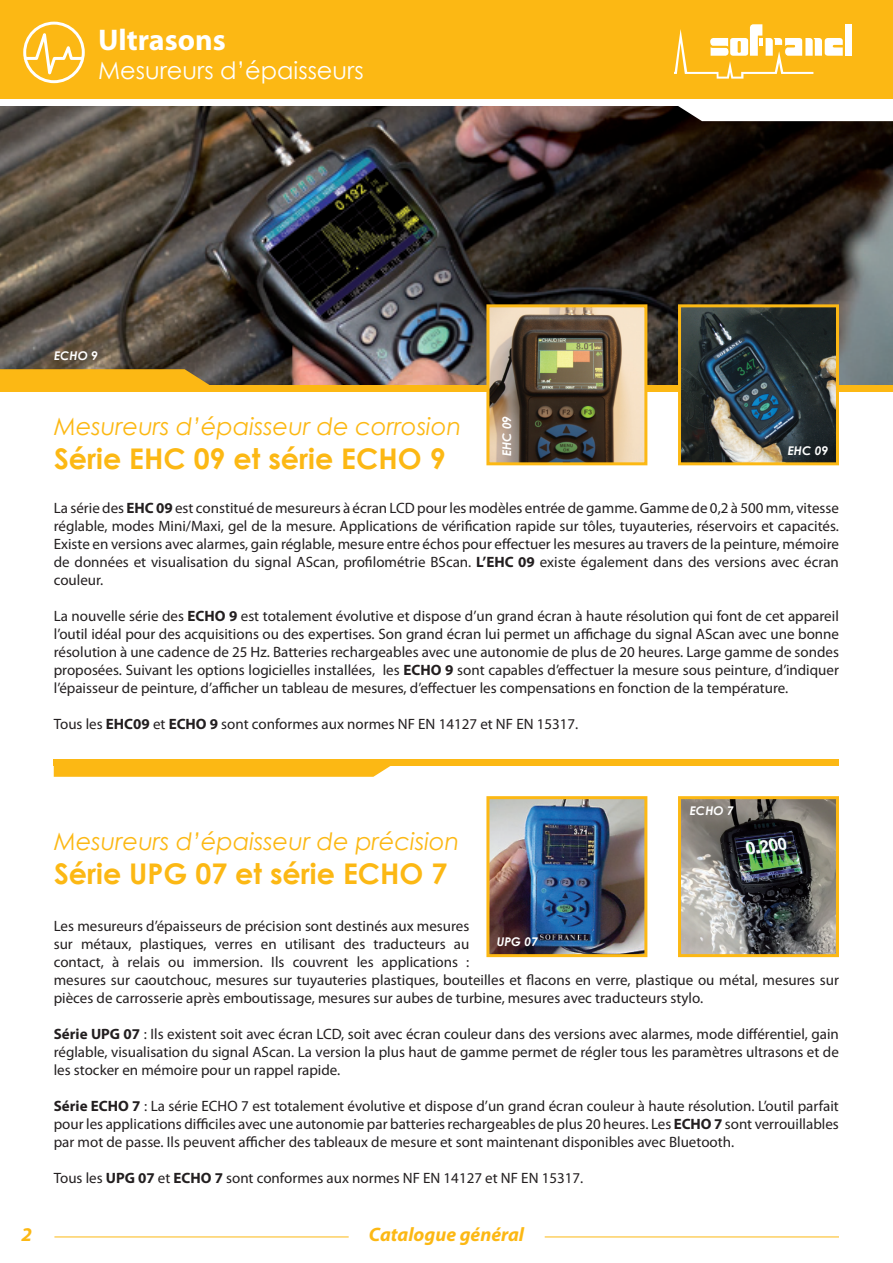
<style>
.page{position:relative;width:893px;height:1263px;background:#fff}
.page>*{position:absolute;margin:0;border:0;box-sizing:border-box;transform-origin:0 0}
.t1{font:700 30px "Myriad Pro";color:#fff}
.t2{font:700 28.5px "Century Gothic";color:#fcb814}
.t3{font:italic 24px "Century Gothic";color:#fcb814}
.t4{font:24px "Century Gothic";color:#fff}
.t5{font:italic 700 19.5px "Myriad Pro";color:#fcb814}
.t6{font:15px/18px "Myriad Pro";color:#231f20;text-align:justify}
.t7{font:italic 700 12px "Century Gothic";color:#fff}
.s1{font-weight:700}
</style>
<div class="page">
<img style="left:0;top:106px;width:893px;height:279px">
<div style="left:0;top:385px;width:893px;height:6px;background:#fcb814"></div>
<img style="left:490px;top:308px;width:153px;height:153px">
<div style="left:486px;top:304px;width:161px;height:161px;border:3px solid #fcb814"></div>
<img style="left:682px;top:308px;width:153px;height:153px">
<div style="left:678px;top:304px;width:161px;height:161px;border:3px solid #fcb814"></div>
<div style="left:0;top:0;width:893px;height:101px;background:#fcb814"></div>
<div style="left:845px;top:24px;width:7px;height:32px;background:#fff"></div>
<svg style="left:674px;top:24px;width:169px;height:55px"></svg>
<svg style="left:23px;top:21px;width:62px;height:63px"></svg>
<div style="left:0;top:99px;width:893px;height:6px;background:#fff"></div>
<svg style="left:674px;top:106px;width:219px;height:15px"></svg>
<svg style="left:0;top:369px;width:213px;height:16px;background:#eeaf19"></svg>
<div style="left:54px;top:759px;width:785px;height:7px;background:#fcb814"></div>
<img style="left:490px;top:800px;width:153px;height:153px">
<div style="left:486px;top:796px;width:161px;height:161px;border:3px solid #fcb814"></div>
<img style="left:682px;top:800px;width:153px;height:153px">
<div style="left:678px;top:796px;width:161px;height:161px;border:3px solid #fcb814"></div>
<svg style="left:54px;top:766px;width:337px;height:11px;background:#fcbb1e"></svg>
<hr style="left:54px;top:1236px;width:295px;height:1px;background:#fcb814">
<hr style="left:545px;top:1236px;width:294px;height:1px;background:#fcb814">
<h1 class="t1" style="left:98px;top:20px;width:129px">Ultrasons</h1>
<h3 class="t4" style="left:98px;top:53px;width:267px">Mesureurs d’épaisseurs</h3>
<p class="t7" style="left:54px;top:347px;width:45px">ECHO 9</p>
<h3 class="t3" style="left:54px;top:410px;width:409px">Mesureurs d’épaisseur de corrosion</h3>
<h2 class="t2" style="left:54px;top:437px;width:393px">Série EHC 09 et série ECHO 9</h2>
<p class="t7" style="left:498px;top:456px;width:42px;rotate:-90deg">EHC 09</p>
<p class="t7" style="left:788px;top:441px;width:42px">EHC 09</p>
<p class="t6" style="left:54px;top:499px;width:787px">La série des <span class="s1">EHC 09</span> est constitué de mesureurs à écran LCD pour les modèles entrée de gamme. Gamme de 0,2 à 500 mm, vitesse réglable, modes Mini/Maxi, gel de la mesure. Applications de vérification rapide sur tôles, tuyauteries, réservoirs et capacités.<br>Existe en versions avec alarmes, gain réglable, mesure entre échos pour effectuer les mesures au travers de la peinture, mémoire de données et visualisation du signal AScan, profilométrie BScan. <span class="s1">L’EHC 09</span> existe également dans des versions avec écran couleur.</p>
<p class="t6" style="left:54px;top:607px;width:787px">La nouvelle série des <span class="s1">ECHO 9</span> est totalement évolutive et dispose d’un grand écran à haute résolution qui font de cet appareil l’outil idéal pour des acquisitions ou des expertises. Son grand écran lui permet un affichage du signal AScan avec une bonne résolution à une cadence de 25 Hz. Batteries rechargeables avec une autonomie de plus de 20 heures. Large gamme de sondes proposées. Suivant les options logicielles installées, les <span class="s1">ECHO 9</span> sont capables d’effectuer la mesure sous peinture, d’indiquer l’épaisseur de peinture, d’afficher un tableau de mesures, d’effectuer les compensations en fonction de la température.</p>
<p class="t6" style="left:54px;top:715px;width:526px">Tous les <span class="s1">EHC09</span> et <span class="s1">ECHO 9</span> sont conformes aux normes NF EN 14127 et NF EN 15317.</p>
<h3 class="t5" style="left:22px;top:1222px;width:12px">2</h3>
<h3 class="t3" style="left:54px;top:824px;width:407px">Mesureurs d’épaisseur de précision</h3>
<h2 class="t2" style="left:54px;top:852px;width:395px">Série UPG 07 et série ECHO 7</h2>
<p class="t7" style="left:690px;top:802px;width:45px">ECHO 7</p>
<p class="t6" style="left:54px;top:917px;width:787px;text-align:left">Les mesureurs d’épaisseurs de précision sont destinés aux mesures<br>sur métaux, plastiques, verres en utilisant des traducteurs au<br>contact, à relais ou immersion. Ils couvrent les applications :<br>mesures sur caoutchouc, mesures sur tuyauteries plastiques, bouteilles et flacons en verre, plastique ou métal, mesures sur pièces de carrosserie après emboutissage, mesures sur aubes de turbine, mesures avec traducteurs stylo.</p>
<p class="t6" style="left:54px;top:1025px;width:787px"><span class="s1">Série UPG 07</span> : Ils existent soit avec écran LCD, soit avec écran couleur dans des versions avec alarmes, mode différentiel, gain réglable, visualisation du signal AScan. La version la plus haut de gamme permet de régler tous les paramètres ultrasons et de les stocker en mémoire pour un rappel rapide.</p>
<p class="t6" style="left:54px;top:1097px;width:787px"><span class="s1">Série ECHO 7</span> : La série ECHO 7 est totalement évolutive et dispose d’un grand écran couleur à haute résolution. L’outil parfait pour les applications difficiles avec une autonomie par batteries rechargeables de plus 20 heures. Les <span class="s1">ECHO 7</span> sont verrouillables par mot de passe. Ils peuvent afficher des tableaux de mesure et sont maintenant disponibles avec Bluetooth.</p>
<p class="t6" style="left:54px;top:1169px;width:531px">Tous les <span class="s1">UPG 07</span> et <span class="s1">ECHO 7</span> sont conformes aux normes NF EN 14127 et NF EN 15317.</p>
<p class="t7" style="left:497px;top:933px;width:43px">UPG 07</p>
<h3 class="t5" style="left:369px;top:1222px;width:157px">Catalogue général</h3>
</div>
